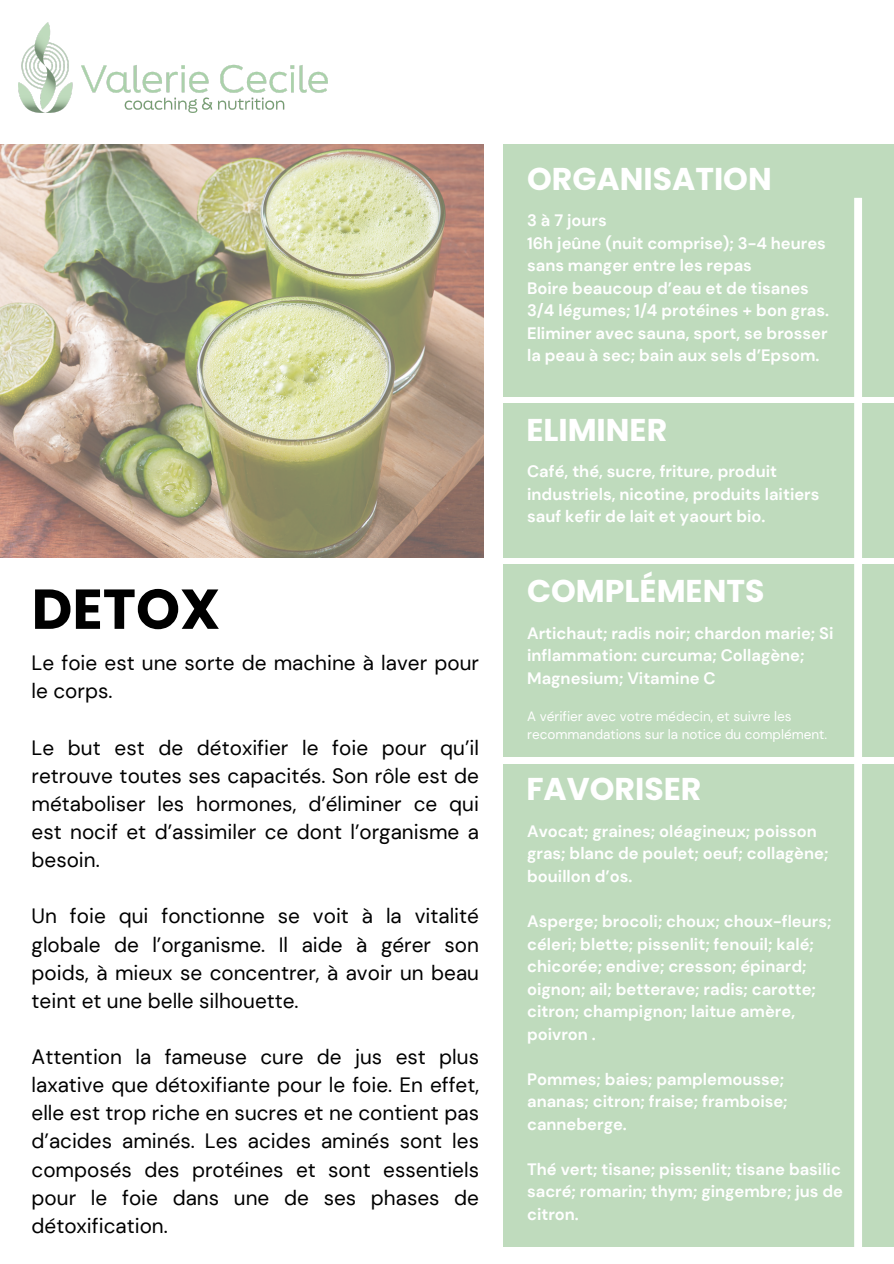
<style>
.page{position:relative;width:894px;height:1264px;background:#fff}
.page>*{position:absolute;margin:0;border:0;box-sizing:border-box;transform-origin:0 0}
.t1{font:700 56.1px "Poppins";color:#000}
.t2{font:700 31.5px "Poppins";color:#fff}
.t3{font:20.7px/28.2px "DM Sans";color:#000;text-align:justify}
.t4{font:700 16.5px/22.5px "DM Sans";color:#fff}
.t5{font:13.5px/18px "DM Sans";color:#fff}
</style>
<div class="page">
<img style="left:0;top:144px;width:483px;height:413px">
<div style="left:503px;top:144px;width:390px;height:253px;background:#bfdbbd"></div>
<div style="left:503px;top:564px;width:390px;height:193px;background:#bfdbbd"></div>
<div style="left:503px;top:764px;width:390px;height:482px;background:#bfdbbd"></div>
<div style="left:503px;top:403px;width:390px;height:155px;background:#bfdbbd"></div>
<div style="left:853px;top:198px;width:8px;height:1049px;background:#fff"></div>
<img style="left:19px;top:22px;width:308px;height:91px">
<p class="t1" style="left:32px;top:570px;width:190px">DETOX</p>
<p class="t3" style="left:32px;top:649px;width:449px">Le foie est une sorte de machine à laver pour le corps.</p>
<p class="t3" style="left:32px;top:733px;width:449px">Le but est de détoxifier le foie pour qu’il retrouve toutes ses capacités. Son rôle est de métaboliser les hormones, d’éliminer ce qui est nocif et d’assimiler ce dont l’organisme a besoin.</p>
<p class="t3" style="left:32px;top:902px;width:449px">Un foie qui fonctionne se voit à la vitalité globale de l’organisme. Il aide à gérer son poids, à mieux se concentrer, à avoir un beau teint et une belle silhouette.</p>
<p class="t3" style="left:32px;top:1042px;width:449px">Attention la fameuse cure de jus est plus laxative que détoxifiante pour le foie. En effet, elle est trop riche en sucres et ne contient pas d’acides aminés. Les acides aminés sont les composés des protéines et sont essentiels pour le foie dans une de ses phases de détoxification.</p>
<p class="t2" style="left:527px;top:157px;width:246px">ORGANISATION</p>
<p class="t4" style="left:527px;top:209px;width:81px">3 à 7 jours</p>
<p class="t4" style="left:527px;top:232px;width:300px">16h jeûne (nuit comprise); 3-4 heures sans manger entre les repas</p>
<p class="t4" style="left:527px;top:277px;width:283px">Boire beaucoup d’eau et de tisanes</p>
<p class="t4" style="left:527px;top:299px;width:303px">3/4 légumes; 1/4 protéines + bon gras.</p>
<p class="t4" style="left:527px;top:322px;width:302px">Eliminer avec sauna, sport, se brosser la peau à sec; bain aux sels d’Epsom.</p>
<p class="t2" style="left:526px;top:407px;width:142px">ELIMINER</p>
<p class="t4" style="left:527px;top:460px;width:294px">Café, thé, sucre, friture, produit industriels, nicotine, produits laitiers sauf kefir de lait et yaourt bio.</p>
<p class="t2" style="left:527px;top:569px;width:239px">COMPLÉMENTS</p>
<p class="t4" style="left:527px;top:622px;width:308px">Artichaut; radis noir; chardon marie; Si inflammation: curcuma; Collagène;<br>Magnesium; Vitamine C</p>
<p class="t5" style="left:527px;top:707px;width:301px">A vérifier avec votre médecin, et suivre les recommandations sur la notice du complément.</p>
<p class="t2" style="left:526px;top:767px;width:176px">FAVORISER</p>
<p class="t4" style="left:527px;top:820px;width:303px">Avocat; graines; oléagineux; poisson gras; blanc de poulet; oeuf; collagène; bouillon d’os.</p>
<p class="t4" style="left:527px;top:910px;width:306px">Asperge; brocoli; choux; choux-fleurs; céleri; blette; pissenlit; fenouil; kalé; chicorée; endive; cresson; épinard; oignon; ail; betterave; radis; carotte; citron; champignon; laitue amère, poivron .</p>
<p class="t4" style="left:527px;top:1067px;width:262px">Pommes; baies; pamplemousse; ananas; citron; fraise; framboise; canneberge.</p>
<p class="t4" style="left:527px;top:1157px;width:317px">Thé vert; tisane; pissenlit; tisane basilic sacré; romarin; thym; gingembre; jus de citron.</p>
</div>
